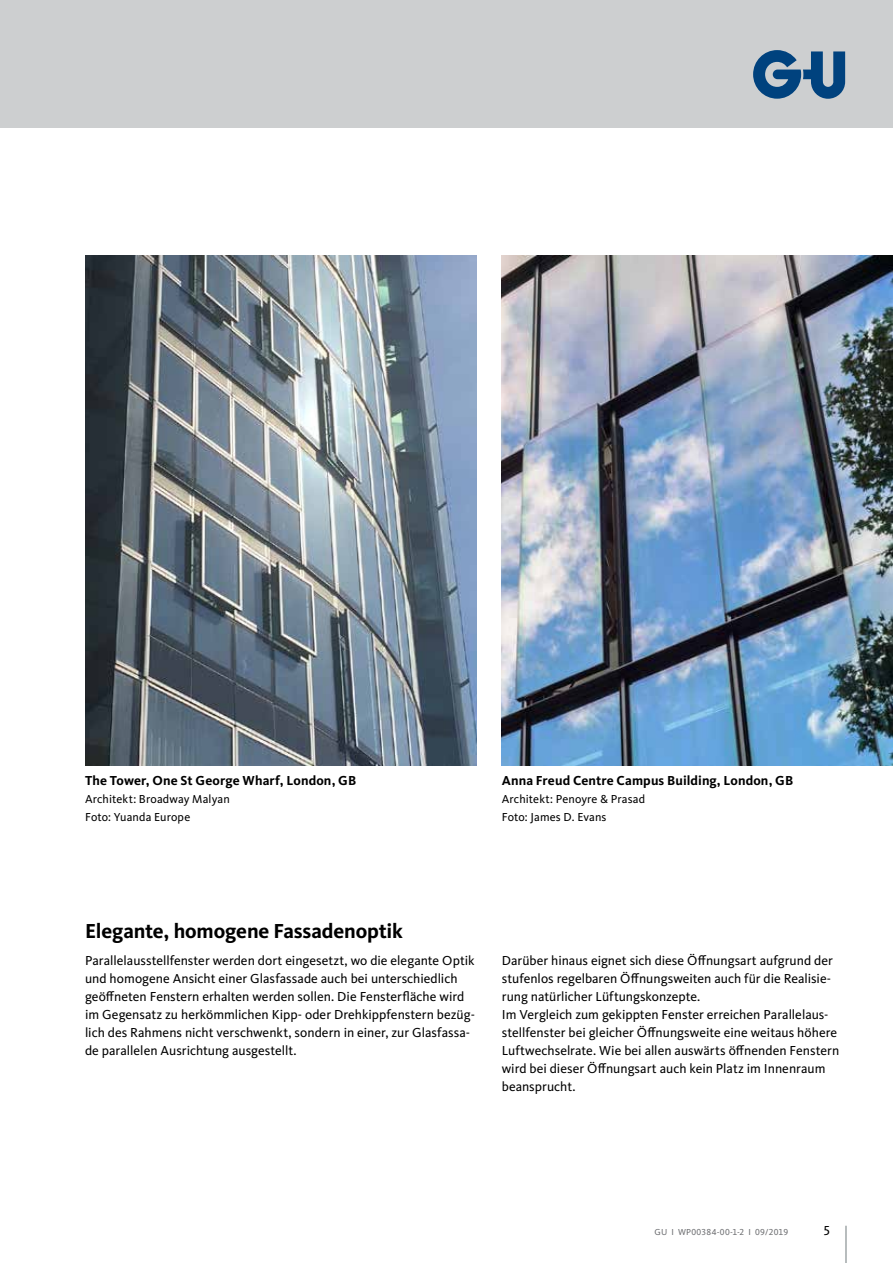
<style>
.page{position:relative;width:893px;height:1263px;background:#fff}
.page>*{position:absolute;margin:0;border:0;box-sizing:border-box;transform-origin:0 0}
.t1{font:700 21px "Kievit Pro";letter-spacing:-.005em;color:#000}
.t2{font:13.5px/18px "Kievit Pro";color:#000}
.t3{font:700 13.5px "Kievit Pro";letter-spacing:.01em;color:#000}
.t4{font:12px/18px "Kievit Pro";letter-spacing:.01em;color:#000}
.t5{font:9px "Kievit Pro";color:#6d6e71}
</style>
<div class="page">
<div style="left:0;top:0;width:893px;height:128px;background:#cdcfd0"></div>
<svg style="left:753px;top:50px;width:92px;height:49px"></svg>
<img style="left:502px;top:255px;width:391px;height:510px">
<img style="left:85px;top:255px;width:391px;height:510px">
<hr style="left:846px;top:1226px;width:1px;height:37px;background:#727c7d">
<p class="t3" style="left:85px;top:772px;width:273px">The Tower, One St George Wharf, London, GB</p>
<p class="t4" style="left:85px;top:789px;width:146px">Architekt: Broadway Malyan<br>Foto: Yuanda Europe</p>
<p class="t3" style="left:502px;top:772px;width:293px">Anna Freud Centre Campus Building, London, GB</p>
<p class="t4" style="left:502px;top:789px;width:145px">Architekt: Penoyre &amp; Prasad<br>Foto: James D. Evans</p>
<h1 class="t1" style="left:85px;top:918px;width:319px">Elegante, homogene Fassadenoptik</h1>
<p class="t2" style="left:85px;top:951px;width:391px">Parallelausstellfenster werden dort eingesetzt, wo die elegante Optik und homogene Ansicht einer Glasfassade auch bei unterschiedlich geöffneten Fenstern erhalten werden sollen. Die Fensterfläche wird im Gegensatz zu herkömmlichen Kipp- oder Drehkippfenstern bezüg&shy;lich des Rahmens nicht verschwenkt, sondern in einer, zur Glasfassa&shy;de parallelen Ausrichtung ausgestellt.</p>
<p class="t2" style="left:502px;top:951px;width:339px">Darüber hinaus eignet sich diese Öffnungsart aufgrund der stufenlos regelbaren Öffnungsweiten auch für die Realisie&shy;rung natürlicher Lüftungskonzepte.<br>Im Vergleich zum gekippten Fenster erreichen Parallelaus&shy;stellfenster bei gleicher Öffnungsweite eine weitaus höhere Luftwechselrate. Wie bei allen auswärts öffnenden Fenstern wird bei dieser Öffnungsart auch kein Platz im Innenraum beansprucht.</p>
<p class="t5" style="left:654px;top:1226px;width:135px">GU І WP00384-00-1-2 І 09/2019</p>
<p class="t2" style="left:824px;top:1221px;width:8px">5</p>
</div>
